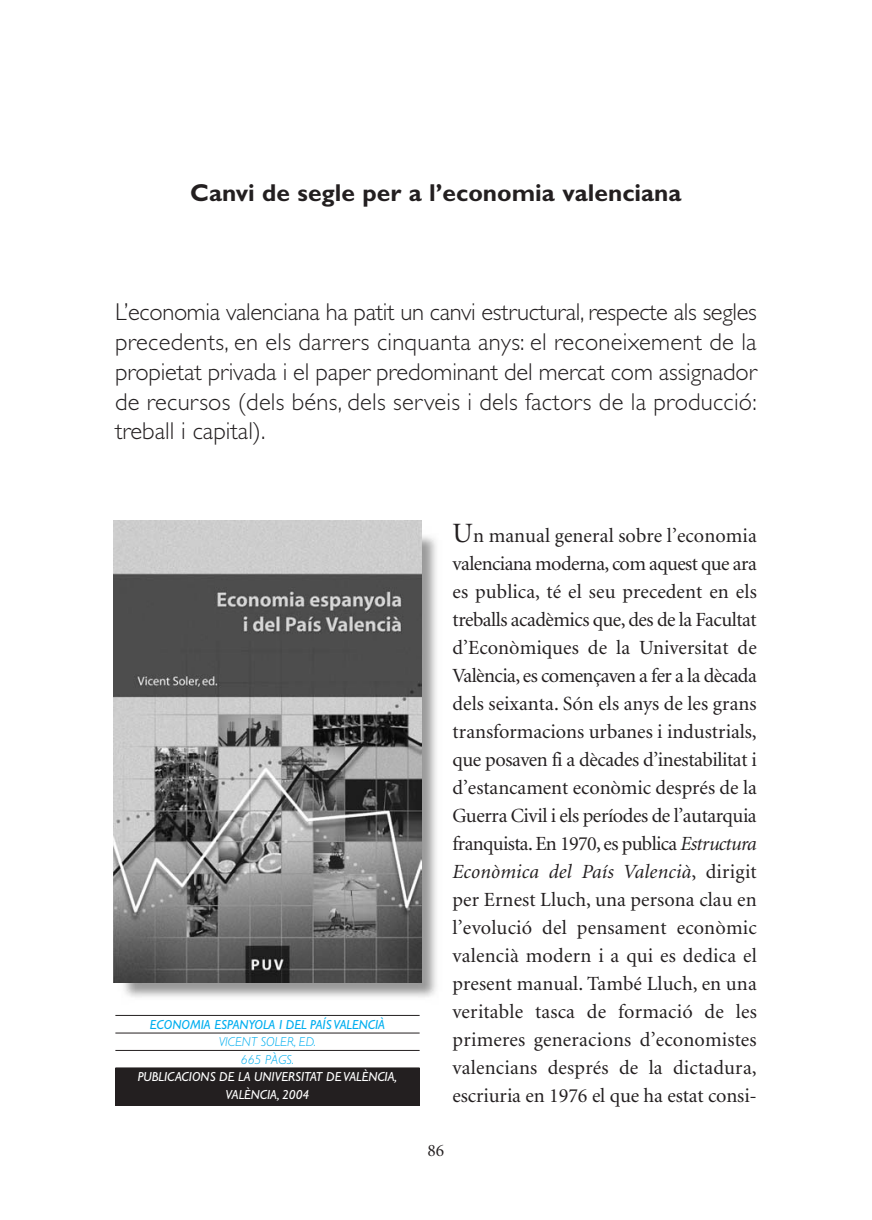
<style>
.page{position:relative;width:872px;height:1220px;background:#fff}
.page>*{position:absolute;margin:0;border:0;box-sizing:border-box;transform-origin:0 0}
.t1{font:300 24.5px/29.8px "Gill Sans";letter-spacing:.01em;color:#231f20;text-align:justify}
.t2{font:700 24.5px "Gill Sans";color:#231f20}
.t3{font:20.12px/28px "Minion";letter-spacing:-.005em;color:#231f20;text-align:justify}
.t4{font:17.5px "Minion";color:#231f20}
.t5{font:italic 13.12px/17.5px "Gill Sans";color:#fff;text-align:center}
.t6{font:italic 13.12px "Gill Sans";color:#00aeef}
.t7{font:italic 300 13.12px/17.5px "Gill Sans";color:#00aeef;text-align:center}
.s1{font-size:28px}
.s2{font-style:italic}
</style>
<div class="page">
<img style="left:113px;top:520px;width:324px;height:477px">
<img style="left:114px;top:520px;width:307px;height:463px">
<div style="left:115px;top:1068px;width:304px;height:37px;background:#231f20"></div>
<hr style="left:115px;top:1015px;width:304px;height:1px;background:#231f20">
<hr style="left:115px;top:1033px;width:304px;height:1px;background:#231f20">
<hr style="left:115px;top:1050px;width:304px;height:1px;background:#231f20">
<hr style="left:115px;top:1067px;width:304px;height:1px;background:#231f20">
<p class="t2" style="left:190px;top:184px;width:493px">Canvi de segle per a l’economia valenciana</p>
<p class="t1" style="left:115px;top:300px;width:643px">L’economia valenciana ha patit un canvi estructural, respecte als segles precedents, en els darrers cinquanta anys: el reconeixement de la propietat privada i el paper predominant del mercat com assignador de recursos (dels béns, dels serveis i dels factors de la producció: treball i capital).</p>
<p class="t6" style="left:150px;top:1020px;width:236px">ECONOMIA ESPANYOLA I DEL PAÍS VALENCIÀ</p>
<p class="t7" style="left:219px;top:1034px;width:99px">VICENT SOLER, ED.<br>665 PÀGS.</p>
<p class="t5" style="left:138px;top:1069px;width:261px">PUBLICACIONS DE LA UNIVERSITAT DE VALÈNCIA,<br>VALÈNCIA, 2004</p>
<p class="t3" style="left:452px;top:523px;width:306px"><span class="s1">U</span>n manual general sobre l’economia valenciana moderna, com aquest que ara es publica, té el seu precedent en els treballs acadèmics que, des de la Facultat d’Econòmiques de la Universitat de València, es començaven a fer a la dècada dels seixanta. Són els anys de les grans transformacions urbanes i industrials, que posaven fi a dècades d’inestabilitat i d’estancament econòmic després de la Guerra Civil i els períodes de l’autarquia franquista. En 1970, es publica <span class="s2">Estructura Econòmica del País Valencià</span>, dirigit per Ernest Lluch, una persona clau en l’evolució del pensament econòmic valencià modern i a qui es dedica el present manual. També Lluch, en una veritable tasca de formació de les primeres generacions d’economistes valencians després de la dictadura, escriuria en 1976 el que ha estat consi-</p>
<p class="t4" style="left:427px;top:1143px;width:18px">86</p>
</div>
